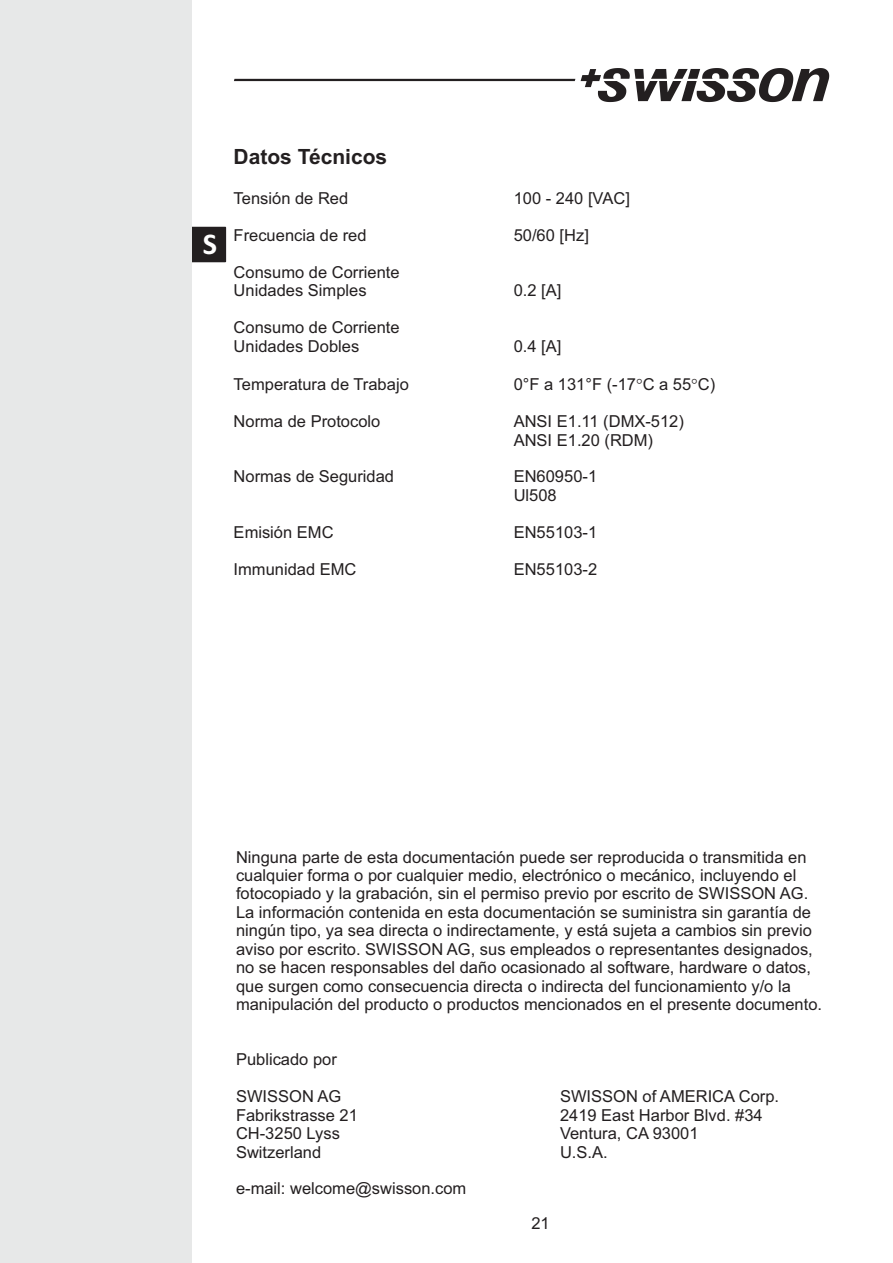
<style>
.page{position:relative;width:893px;height:1263px;background:#fff}
.page>*{position:absolute;margin:0;border:0;box-sizing:border-box;transform-origin:0 0}
.t1{font:700 30.3px "Calibri";color:#fff}
.t2{font:700 21px "Arial";color:#231f20}
.t3{font:16.5px/18.5px "Arial";color:#231f20}
</style>
<div class="page">
<svg style="left:581px;top:68px;width:248px;height:34px"></svg>
<svg style="left:234px;top:79px;width:341px;height:2px"></svg>
<svg style="left:191px;top:226px;width:36px;height:37px"></svg>
<div style="left:0;top:0;width:191px;height:1263px;background:#e7e8e8"></div>
<h1 class="t1" style="left:203px;top:231px;width:16px">S</h1>
<p class="t2" style="left:234px;top:148px;width:155px">Datos Técnicos</p>
<p class="t3" style="left:234px;top:191px;width:116px">Tensión de Red</p>
<p class="t3" style="left:514px;top:191px;width:118px">100 - 240 [VAC]</p>
<p class="t3" style="left:234px;top:228px;width:134px">Frecuencia de red</p>
<p class="t3" style="left:514px;top:228px;width:77px">50/60 [Hz]</p>
<p class="t3" style="left:234px;top:264px;width:167px">Consumo de Corriente<br>Unidades Simples</p>
<p class="t3" style="left:514px;top:283px;width:49px">0.2 [A]</p>
<p class="t3" style="left:234px;top:320px;width:167px">Consumo de Corriente<br>Unidades Dobles</p>
<p class="t3" style="left:514px;top:338px;width:49px">0.4 [A]</p>
<p class="t3" style="left:234px;top:377px;width:177px">Temperatura de Trabajo</p>
<p class="t3" style="left:514px;top:377px;width:203px">0°F a 131°F (-17 C a 55 C)</p>
<p class="t3" style="left:234px;top:414px;width:148px">Norma de Protocolo</p>
<p class="t3" style="left:514px;top:414px;width:172px">ANSI E1.11 (DMX-512)<br>ANSI E1.20 (RDM)</p>
<p class="t3" style="left:234px;top:469px;width:162px">Normas de Seguridad</p>
<p class="t3" style="left:514px;top:469px;width:85px">EN60950-1<br>Ul508</p>
<p class="t3" style="left:234px;top:524px;width:101px">Emisión EMC</p>
<p class="t3" style="left:514px;top:524px;width:85px">EN55103-1</p>
<p class="t3" style="left:234px;top:561px;width:124px">Immunidad EMC</p>
<p class="t3" style="left:514px;top:561px;width:85px">EN55103-2</p>
<p class="t3" style="left:236px;top:849px;width:588px">Ninguna parte de esta documentación puede ser reproducida o transmitida en cualquier forma o por cualquier medio, electrónico o mecánico, incluyendo el fotocopiado y la grabación, sin el permiso previo por escrito de SWISSON AG.<br>La información contenida en esta documentación se suministra sin garantía de ningún tipo, ya sea directa o indirectamente, y está sujeta a cambios sin previo aviso por escrito. SWISSON AG, sus empleados o representantes designados, no se hacen responsables del daño ocasionado al software, hardware o datos, que surgen como consecuencia directa o indirecta del funcionamiento y/o la manipulación del producto o productos mencionados en el presente documento.</p>
<p class="t3" style="left:236px;top:1052px;width:102px">Publicado por</p>
<p class="t3" style="left:236px;top:1089px;width:107px">SWISSON AG</p>
<p class="t3" style="left:560px;top:1089px;width:221px">SWISSON of AMERICA Corp.</p>
<p class="t3" style="left:236px;top:1107px;width:123px">Fabrikstrasse 21</p>
<p class="t3" style="left:560px;top:1107px;width:204px">2419 East Harbor Blvd. #34</p>
<p class="t3" style="left:236px;top:1125px;width:105px">CH-3250 Lyss</p>
<p class="t3" style="left:560px;top:1125px;width:140px">Ventura, CA 93001</p>
<p class="t3" style="left:236px;top:1144px;width:87px">Switzerland</p>
<p class="t3" style="left:560px;top:1144px;width:49px">U.S.A.</p>
<p class="t3" style="left:236px;top:1181px;width:232px">e-mail: welcome@swisson.com</p>
<p class="t3" style="left:531px;top:1215px;width:20px">21</p>
</div>
